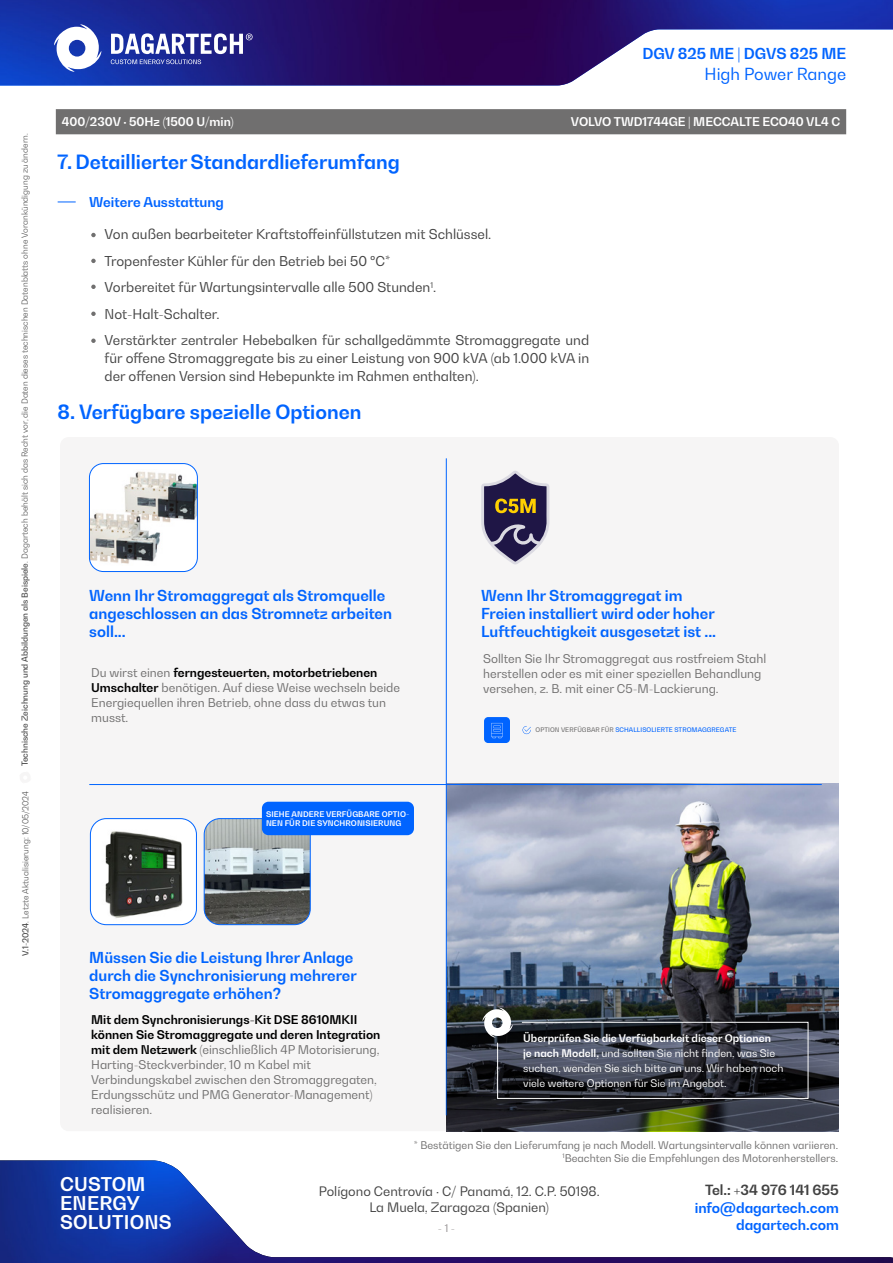
<style>
.page{position:relative;width:893px;height:1263px;background:#fff}
.page>*{position:absolute;margin:0;border:0;box-sizing:border-box;transform-origin:0 0}
.t1{font:700 19.5px "Bw Gradual";color:#0064ff}
.t2{font:700 18.75px/19.4px "Bw Gradual";letter-spacing:.01em;color:#fff}
.t3{font:16.5px "Bw Gradual";color:#0064ff}
.t4{font:700 15px/18px "Bw Gradual";color:#0064ff}
.t5{font:700 13.95px "Bw Gradual";color:#0064ff}
.t6{font:700 13.95px "Bw Gradual";color:#424242}
.t7{font:13.5px/26.5px "Bw Gradual";color:#424242}
.t8{font:700 13.5px "Bw Gradual";color:#0064ff}
.t9{font:12.9px/16.2px "Bw Gradual";color:#424242;text-align:center}
.t10{font:12px/15px "Bw Gradual";color:#706f6f}
.t11{font:700 12px "Bw Gradual";color:#fff}
.t12{font:10.5px/15px "Bw Gradual";color:#fff}
.t13{font:10.5px/12.6px "Bw Gradual";color:#706f6f;text-align:right}
.t14{font:10.5px "Bw Gradual";color:#949091}
.t15{font:300 8.25px "Bw Gradual";color:#424242}
.t16{font:700 7.8px/9.3px "Bw Gradual";letter-spacing:.01em;color:#fff}
.t17{font:500 6.3px "Bw Gradual";letter-spacing:.01em;color:#0064ff}
.s1{font-weight:500}
.s2{font-weight:700;color:#000}
.s3{color:#706f6f}
.s4{font-weight:700}
</style>
<div class="page">
<img style="left:0;top:1160px;width:893px;height:103px">
<img style="left:0;top:0;width:893px;height:85px">
<svg style="left:111px;top:33px;width:142px;height:31px"></svg>
<svg style="left:54px;top:24px;width:47px;height:48px"></svg>
<div style="left:60px;top:437px;width:779px;height:694px;background:#f6f5f5;border-radius:9px"></div>
<img style="left:446px;top:783px;width:393px;height:348px">
<svg style="left:58px;top:202px;width:18px;height:1px"></svg>
<svg style="left:91px;top:233px;width:5px;height:4px"></svg>
<svg style="left:91px;top:259px;width:5px;height:4px"></svg>
<svg style="left:91px;top:285px;width:5px;height:4px"></svg>
<svg style="left:91px;top:312px;width:5px;height:4px"></svg>
<svg style="left:91px;top:339px;width:5px;height:4px"></svg>
<hr style="left:446px;top:458px;width:1px;height:657px;background:#0064ff">
<hr style="left:89px;top:784px;width:733px;height:1px;background:#0064ff">
<svg style="left:481px;top:471px;width:69px;height:93px"></svg>
<img style="left:90px;top:820px;width:106px;height:105px">
<div style="left:90px;top:818px;width:107px;height:107px;border:1px solid #0064ff;border-radius:16px"></div>
<img style="left:204px;top:819px;width:106px;height:106px">
<div style="left:204px;top:818px;width:106px;height:107px;border:1px solid #0064ff;border-radius:16px"></div>
<svg style="left:446px;top:1008px;width:393px;height:123px;background:#323738"></svg>
<svg style="left:482px;top:1008px;width:326px;height:91px;background:#373a42"></svg>
<div style="left:262px;top:802px;width:152px;height:33px;background:#0064ff;border-radius:7px"></div>
<div style="left:484px;top:717px;width:26px;height:26px;background:#0064ff;border-radius:4px"></div>
<svg style="left:491px;top:723px;width:12px;height:15px"></svg>
<svg style="left:522px;top:726px;width:9px;height:8px"></svg>
<div style="left:56px;top:109px;width:790px;height:25px;background:#706f6f"></div>
<div style="left:89px;top:464px;width:108px;height:107px;background:#fff;border-radius:14px"></div>
<img style="left:89px;top:469px;width:108px;height:97px">
<div style="left:89px;top:463px;width:109px;height:109px;border:1px solid #0064ff;border-radius:14px"></div>
<p class="t15" style="left:19px;top:766px;width:634px;rotate:-90deg"><span class="s1">Technische Zeichnung und Abbildungen als Beispiele</span>. Dagartech behält sich das Recht vor, die Daten dieses technischen Datenblatts ohne Vorankündigung zu ändern.</p>
<p class="t15" style="left:20px;top:956px;width:167px;rotate:-90deg"><span class="s1">V.1-2024</span>. Letzte Aktualisierung: 10/05/2024</p>
<p class="t4" style="left:642px;top:44px;width:205px">DGV 825 ME | DGVS 825 ME</p>
<h3 class="t3" style="left:705px;top:63px;width:143px">High Power Range</h3>
<p class="t11" style="left:62px;top:114px;width:173px">400/230V · 50Hz (1500 U/min)</p>
<p class="t11" style="left:571px;top:114px;width:271px">VOLVO TWD1744GE | MECCALTE ECO40 VL4 C</p>
<h1 class="t1" style="left:58px;top:149px;width:344px">7. Detaillierter Standardlieferumfang</h1>
<p class="t8" style="left:89px;top:194px;width:136px">Weitere Ausstattung</p>
<p class="t7" style="left:105px;top:221px;width:486px">Von außen bearbeiteter Kraftstoffeinfüllstutzen mit Schlüssel.<br>Tropenfester Kühler für den Betrieb bei 50 ºC*<br>Vorbereitet für Wartungsintervalle alle 500 Stunden<sup>1</sup>.<br>Not-Halt-Schalter.<br>Verstärkter zentraler Hebebalken für schallgedämmte Stromaggregate und</p>
<p class="t7" style="left:105px;top:349px;width:486px;line-height:18px">für offene Stromaggregate bis zu einer Leistung von 900 kVA (ab 1.000 kVA in der offenen Version sind Hebepunkte im Rahmen enthalten).</p>
<h1 class="t1" style="left:58px;top:399px;width:305px">8. Verfügbare spezielle Optionen</h1>
<p class="t4" style="left:89px;top:586px;width:304px">Wenn Ihr Stromaggregat als Stromquelle angeschlossen an das Stromnetz arbeiten soll...</p>
<p class="t10" style="left:91px;top:665px;width:310px">Du wirst einen <span class="s2">ferngesteuerten, motorbetriebenen Umschalter</span> benötigen. Auf diese Weise wechseln beide Energiequellen ihren Betrieb, ohne dass du etwas tun musst.</p>
<p class="t16" style="left:266px;top:809px;width:145px">SIEHE ANDERE VERFÜGBARE OPTIO-<br>NEN FÜR DIE SYNCHRONISIERUNG</p>
<p class="t4" style="left:89px;top:948px;width:269px">Müssen Sie die Leistung Ihrer Anlage durch die Synchronisierung mehrerer<br>Stromaggregate erhöhen?</p>
<p class="t10" style="left:91px;top:1012px;width:291px"><span class="s2">Mit dem Synchronisierungs-Kit DSE 8610MKII können Sie Stromaggregate und deren Integration mit dem Netzwerk</span> (einschließlich 4P Motorisierung, Harting-Steckverbinder, 10 m Kabel mit Verbindungskabel zwischen den Stromaggregaten, Erdungsschütz und PMG Generator-Management) realisieren.</p>
<p class="t4" style="left:481px;top:586px;width:236px">Wenn Ihr Stromaggregat im<br>Freien installiert wird oder hoher<br>Luftfeuchtigkeit ausgesetzt ist ...</p>
<p class="t10" style="left:483px;top:651px;width:285px">Sollten Sie Ihr Stromaggregat aus rostfreiem Stahl herstellen oder es mit einer speziellen Behandlung versehen, z. B. mit einer C5-M-Lackierung.</p>
<p class="t17" style="left:535px;top:726px;width:202px"><span class="s3">OPTION VERFÜGBAR FÜR</span> SCHALLISOLIERTE STROMAGGREGATE</p>
<p class="t12" style="left:523px;top:1030px;width:262px"><span class="s4">Überprüfen Sie die Verfügbarkeit dieser Optionen<br>je nach Modell,</span> und sollten Sie nicht finden, was Sie suchen, wenden Sie sich bitte an uns. Wir haben noch viele weitere Optionen für Sie im Angebot.</p>
<h2 class="t2" style="left:60px;top:1173px;width:113px">CUSTOM<br>ENERGY<br>SOLUTIONS</h2>
<p class="t13" style="left:414px;top:1139px;width:426px">* Bestätigen Sie den Lieferumfang je nach Modell. Wartungsintervalle können variieren.<br><sup>1</sup>Beachten Sie die Empfehlungen des Motorenherstellers.</p>
<p class="t9" style="left:319px;top:1182px;width:282px">Polígono Centrovía · C/ Panamá, 12. C.P. 50198.<br>La Muela, Zaragoza (Spanien)</p>
<p class="t14" style="left:438px;top:1221px;width:19px">- 1 -</p>
<p class="t6" style="left:705px;top:1180px;width:135px">Tel.: +34 976 141 655</p>
<p class="t5" style="left:695px;top:1199px;width:146px">info@dagartech.com</p>
<p class="t5" style="left:736px;top:1215px;width:104px">dagartech.com</p>
</div>
